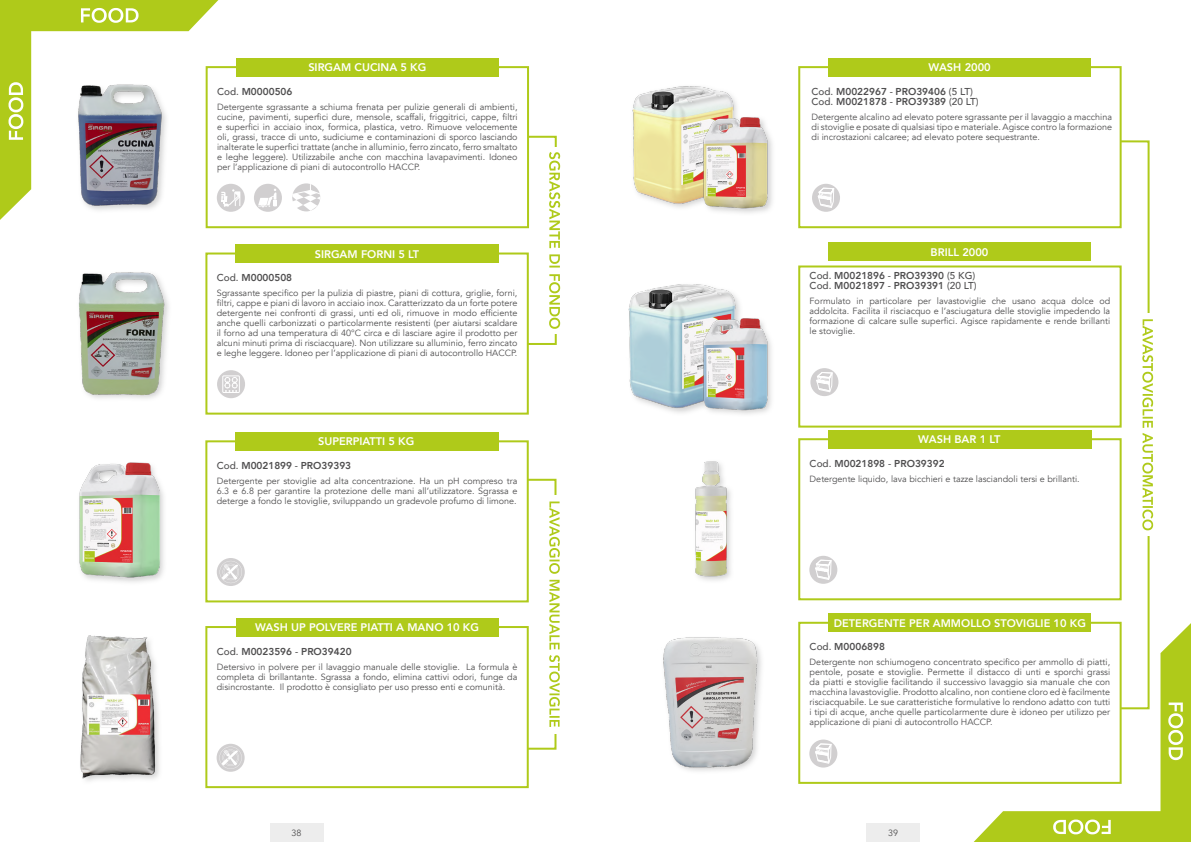
<style>
.page{position:relative;width:1191px;height:842px;background:#fff}
.page>*{position:absolute;margin:0;border:0;box-sizing:border-box;transform-origin:0 0}
.t1{font:800 11px "Avenir";color:#fff}
.t2{font:800 10px/10px "Avenir";color:#4f4e4f}
.t3{font:9px/10px "Avenir";color:#4f4e4f;text-align:justify}
.s1{font-weight:500}
</style>
<div class="page">
<div style="left:270px;top:823px;width:53px;height:19px;background:#ededed"></div>
<div style="left:866px;top:823px;width:54px;height:19px;background:#ededed"></div>
<div style="left:206px;top:66px;width:323px;height:162px;background:#fff;border:2px solid #afca1a"></div>
<div style="left:236px;top:58px;width:263px;height:19px;background:#afca1a"></div>
<div style="left:217px;top:184px;width:28px;height:28px;background:#d1cfd0;border-radius:50%"></div>
<svg style="left:221px;top:189px;width:20px;height:18px"></svg>
<div style="left:254px;top:184px;width:28px;height:28px;background:#d1cfd0;border-radius:50%"></div>
<svg style="left:258px;top:189px;width:18px;height:18px"></svg>
<svg style="left:292px;top:184px;width:29px;height:28px"></svg>
<div style="left:205px;top:252px;width:324px;height:163px;background:#fff;border:2px solid #afca1a"></div>
<div style="left:235px;top:244px;width:264px;height:19px;background:#afca1a"></div>
<div style="left:76px;top:270px;width:96px;height:132px;background:#c6c6c6;opacity:.75"></div>
<img style="left:76px;top:270px;width:88px;height:128px">
<svg style="left:525px;top:135px;width:35px;height:211px"></svg>
<div style="left:217px;top:370px;width:28px;height:28px;background:#d1cfd0;border-radius:50%"></div>
<svg style="left:222px;top:375px;width:18px;height:18px"></svg>
<svg style="left:0;top:0;width:218px;height:220px"></svg>
<div style="left:205px;top:440px;width:324px;height:162px;background:#fff;border:2px solid #afca1a"></div>
<svg style="left:524px;top:478px;width:36px;height:272px"></svg>
<div style="left:235px;top:432px;width:264px;height:19px;background:#afca1a"></div>
<div style="left:205px;top:626px;width:324px;height:162px;background:#fff;border:2px solid #afca1a"></div>
<div style="left:236px;top:618px;width:262px;height:18px;background:#afca1a"></div>
<img style="left:80px;top:635px;width:80px;height:146px">
<div style="left:217px;top:558px;width:28px;height:28px;background:#d1cfd0;border-radius:50%"></div>
<svg style="left:220px;top:561px;width:22px;height:22px"></svg>
<div style="left:217px;top:744px;width:28px;height:28px;background:#d1cfd0;border-radius:50%"></div>
<svg style="left:219px;top:747px;width:23px;height:22px"></svg>
<svg style="left:8px;top:82px;width:15px;height:58px"></svg>
<svg style="left:81px;top:8px;width:58px;height:15px"></svg>
<svg style="left:973px;top:623px;width:218px;height:219px"></svg>
<svg style="left:1168px;top:702px;width:15px;height:58px"></svg>
<svg style="left:1053px;top:819px;width:57px;height:15px"></svg>
<div style="left:798px;top:438px;width:323px;height:162px;background:#fff;border:2px solid #afca1a"></div>
<div style="left:828px;top:430px;width:263px;height:19px;background:#afca1a"></div>
<div style="left:809px;top:556px;width:28px;height:28px;background:#d1cfd0;border-radius:50%"></div>
<svg style="left:815px;top:560px;width:16px;height:20px"></svg>
<img style="left:663px;top:637px;width:99px;height:134px">
<div style="left:798px;top:622px;width:323px;height:162px;background:#fff;border:2px solid #afca1a"></div>
<div style="left:828px;top:614px;width:263px;height:18px;background:#afca1a"></div>
<div style="left:809px;top:739px;width:28px;height:28px;background:#d1cfd0;border-radius:50%"></div>
<svg style="left:815px;top:743px;width:16px;height:21px"></svg>
<div style="left:798px;top:66px;width:323px;height:162px;background:#fff;border:2px solid #afca1a"></div>
<div style="left:828px;top:58px;width:263px;height:19px;background:#afca1a"></div>
<div style="left:798px;top:265px;width:323px;height:163px;background:#fff;border:2px solid #afca1a"></div>
<div style="left:828px;top:242px;width:263px;height:19px;background:#afca1a"></div>
<div style="left:812px;top:184px;width:28px;height:28px;background:#d1cfd0;border-radius:50%"></div>
<svg style="left:818px;top:188px;width:16px;height:20px"></svg>
<div style="left:810px;top:368px;width:28px;height:28px;background:#d1cfd0;border-radius:50%"></div>
<svg style="left:816px;top:372px;width:16px;height:20px"></svg>
<svg style="left:1116px;top:139px;width:37px;height:571px"></svg>
<img style="left:79px;top:462px;width:85px;height:120px">
<div style="left:693px;top:459px;width:41px;height:124px;background:#c6c6c6;opacity:.75"></div>
<img style="left:693px;top:460px;width:41px;height:118px">
<img style="left:632px;top:86px;width:105px;height:122px">
<img style="left:680px;top:108px;width:92px;height:105px">
<img style="left:628px;top:284px;width:112px;height:129px">
<img style="left:680px;top:310px;width:91px;height:104px">
<p class="t1" style="left:308px;top:59px;width:119px">SIRGAM CUCINA 5 KG</p>
<p class="t2" style="left:217px;top:86px;width:77px"><span class="s1">Cod.</span> M0000506</p>
<p class="t3" style="left:217px;top:102px;width:302px">Detergente sgrassante a schiuma frenata per pulizie generali di ambienti, cucine, pavimenti, superfici dure, mensole, scaffali, friggitrici, cappe, filtri e superfici in acciaio inox, formica, plastica, vetro. Rimuove velocemente oli, grassi, tracce di unto, sudiciume e contaminazioni di sporco lasciando inalterate le superfici trattate (anche in alluminio, ferro zincato, ferro smaltato e leghe leggere). Utilizzabile anche con macchina lavapavimenti. Idoneo per l’applicazione di piani di autocontrollo HACCP.</p>
<p class="t1" style="left:315px;top:245px;width:106px">SIRGAM FORNI 5 LT</p>
<p class="t2" style="left:217px;top:273px;width:77px"><span class="s1">Cod.</span> M0000508</p>
<p class="t3" style="left:217px;top:288px;width:302px">Sgrassante specifico per la pulizia di piastre, piani di cottura, griglie, forni, filtri, cappe e piani di lavoro in acciaio inox. Caratterizzato da un forte potere detergente nei confronti di grassi, unti ed oli, rimuove in modo efficiente anche quelli carbonizzati o particolarmente resistenti (per aiutarsi scaldare il forno ad una temperatura di 40°C circa e di lasciare agire il prodotto per alcuni minuti prima di risciacquare). Non utilizzare su alluminio, ferro zincato e leghe leggere. Idoneo per l’applicazione di piani di autocontrollo HACCP.</p>
<p class="t1" style="left:318px;top:433px;width:98px">SUPERPIATTI 5 KG</p>
<p class="t2" style="left:217px;top:461px;width:136px"><span class="s1">Cod.</span> M0021899 <span class="s1">-</span> PRO39393</p>
<p class="t3" style="left:217px;top:476px;width:302px">Detergente per stoviglie ad alta concentrazione. Ha un pH compreso tra 6.3 e 6.8 per garantire la protezione delle mani all’utilizzatore. Sgrassa e deterge a fondo le stoviglie, sviluppando un gradevole profumo di limone.</p>
<p class="t1" style="left:255px;top:619px;width:225px">WASH UP POLVERE PIATTI A MANO 10 KG</p>
<p class="t2" style="left:217px;top:646px;width:136px"><span class="s1">Cod.</span> M0023596 <span class="s1">-</span> PRO39420</p>
<p class="t3" style="left:217px;top:662px;width:302px">Detersivo in polvere per il lavaggio manuale delle stoviglie. La formula è completa di brillantante. Sgrassa a fondo, elimina cattivi odori, funge da disincrostante. Il prodotto è consigliato per uso presso enti e comunità.</p>
<p class="t1" style="left:928px;top:59px;width:64px">WASH 2000</p>
<p class="t2" style="left:811px;top:86px;width:169px"><span class="s1">Cod.</span> M0022967 <span class="s1">-</span> PRO39406 <span class="s1">(5 LT)<br>Cod.</span> M0021878 <span class="s1">-</span> PRO39389 <span class="s1">(20 LT)</span></p>
<p class="t3" style="left:811px;top:112px;width:302px">Detergente alcalino ad elevato potere sgrassante per il lavaggio a macchina di stoviglie e posate di qualsiasi tipo e materiale. Agisce contro la formazione di incrostazioni calcaree; ad elevato potere sequestrante.</p>
<p class="t1" style="left:930px;top:244px;width:59px">BRILL 2000</p>
<p class="t2" style="left:809px;top:271px;width:168px"><span class="s1">Cod.</span> M0021896 <span class="s1">-</span> PRO39390 <span class="s1">(5 KG)<br>Cod.</span> M0021897 <span class="s1">-</span> PRO39391 <span class="s1">(20 LT)</span></p>
<p class="t3" style="left:809px;top:296px;width:302px">Formulato in particolare per lavastoviglie che usano acqua dolce od addolcita. Facilita il risciacquo e l’asciugatura delle stoviglie impedendo la formazione di calcare sulle superfici. Agisce rapidamente e rende brillanti le stoviglie.</p>
<p class="t1" style="left:918px;top:431px;width:84px">WASH BAR 1 LT</p>
<p class="t2" style="left:809px;top:458px;width:136px"><span class="s1">Cod.</span> M0021898 <span class="s1">-</span> PRO39392</p>
<p class="t3" style="left:809px;top:474px;width:271px">Detergente liquido, lava bicchieri e tazze lasciandoli tersi e brillanti.</p>
<p class="t1" style="left:834px;top:614px;width:253px">DETERGENTE PER AMMOLLO STOVIGLIE 10 KG</p>
<p class="t2" style="left:809px;top:642px;width:77px"><span class="s1">Cod.</span> M0006898</p>
<p class="t3" style="left:809px;top:657px;width:302px">Detergente non schiumogeno concentrato specifico per ammollo di piatti, pentole, posate e stoviglie. Permette il distacco di unti e sporchi grassi da piatti e stoviglie facilitando il successivo lavaggio sia manuale che con macchina lavastoviglie. Prodotto alcalino, non contiene cloro ed è facilmente risciacquabile. Le sue caratteristiche formulative lo rendono adatto con tutti i tipi di acque, anche quelle particolarmente dure è idoneo per utilizzo per applicazione di piani di autocontrollo HACCP.</p>
<p class="t3" style="left:291px;top:828px;width:12px">38</p>
<p class="t3" style="left:888px;top:828px;width:12px">39</p>
</div>
